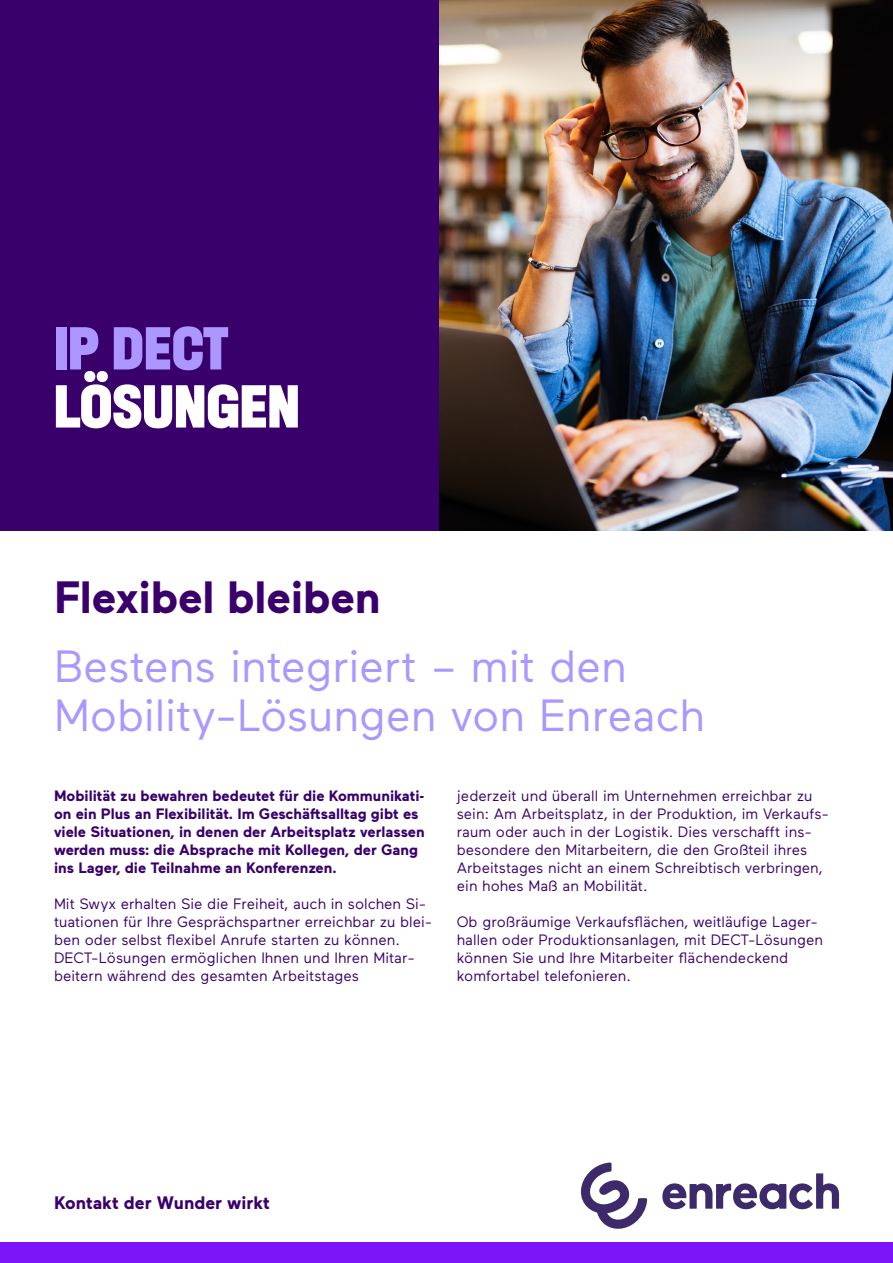
<style>
.page{position:relative;width:893px;height:1263px;background:#fff}
.page>*{position:absolute;margin:0;border:0;box-sizing:border-box;transform-origin:0 0}
.t1{font:900 64.5px "Halvar Eng";color:#fff}
.t2{font:900 64.5px "Halvar Eng";color:#ac96ff}
.t3{font:45px/49.5px "Maax";letter-spacing:-.005em;color:#ac96ff}
.t4{font:700 45px "Maax";letter-spacing:-.005em;color:#39006c}
.t5{font:700 18px "Maax";color:#39006c}
.t6{font:15px/18px "Maax";color:#39006c}
.t7{font:700 15px/18px "Maax";color:#39006c}
</style>
<div class="page">
<div style="left:0;top:1243px;width:893px;height:20px;background:#7b16f8"></div>
<svg style="left:581px;top:1162px;width:66px;height:67px"></svg>
<svg style="left:662px;top:1173px;width:177px;height:36px"></svg>
<div style="left:0;top:0;width:454px;height:530px;background:#39006c"></div>
<img style="left:439px;top:0;width:454px;height:530px">
<h1 class="t2" style="left:54px;top:308px;width:176px">IP DECT</h1>
<h1 class="t1" style="left:54px;top:366px;width:247px">LÖSUNGEN</h1>
<h2 class="t4" style="left:54px;top:567px;width:328px">Flexibel bleiben</h2>
<h2 class="t3" style="left:54px;top:642px;width:652px">Bestens integriert – mit den<br>Mobility-Lösungen von Enreach</h2>
<p class="t7" style="left:54px;top:786px;width:372px">Mobilität zu bewahren bedeutet für die Kommunikati&shy;on ein Plus an Flexibilität. Im Geschäftsalltag gibt es viele Situationen, in denen der Arbeitsplatz verlassen werden muss: die Absprache mit Kollegen, der Gang ins Lager, die Teilnahme an Konferenzen.</p>
<p class="t6" style="left:54px;top:895px;width:380px">Mit Swyx erhalten Sie die Freiheit, auch in solchen Si&shy;tuationen für Ihre Gesprächspartner erreichbar zu blei&shy;ben oder selbst flexibel Anrufe starten zu können.<br>DECT-Lösungen ermöglichen Ihnen und Ihren Mitar&shy;beitern während des gesamten Arbeitstages</p>
<p class="t6" style="left:457px;top:787px;width:374px">jederzeit und überall im Unternehmen erreichbar zu sein: Am Arbeitsplatz, in der Produktion, im Verkaufs&shy;raum oder auch in der Logistik. Dies verschafft ins&shy;besondere den Mitarbeitern, die den Großteil ihres Arbeitstages nicht an einem Schreibtisch verbringen, ein hohes Maß an Mobilität.</p>
<p class="t6" style="left:457px;top:913px;width:368px">Ob großräumige Verkaufsflächen, weitläufige Lager&shy;hallen oder Produktionsanlagen, mit DECT-Lösungen können Sie und Ihre Mitarbeiter flächendeckend komfortabel telefonieren.</p>
<p class="t5" style="left:54px;top:1190px;width:218px">Kontakt der Wunder wirkt</p>
</div>
